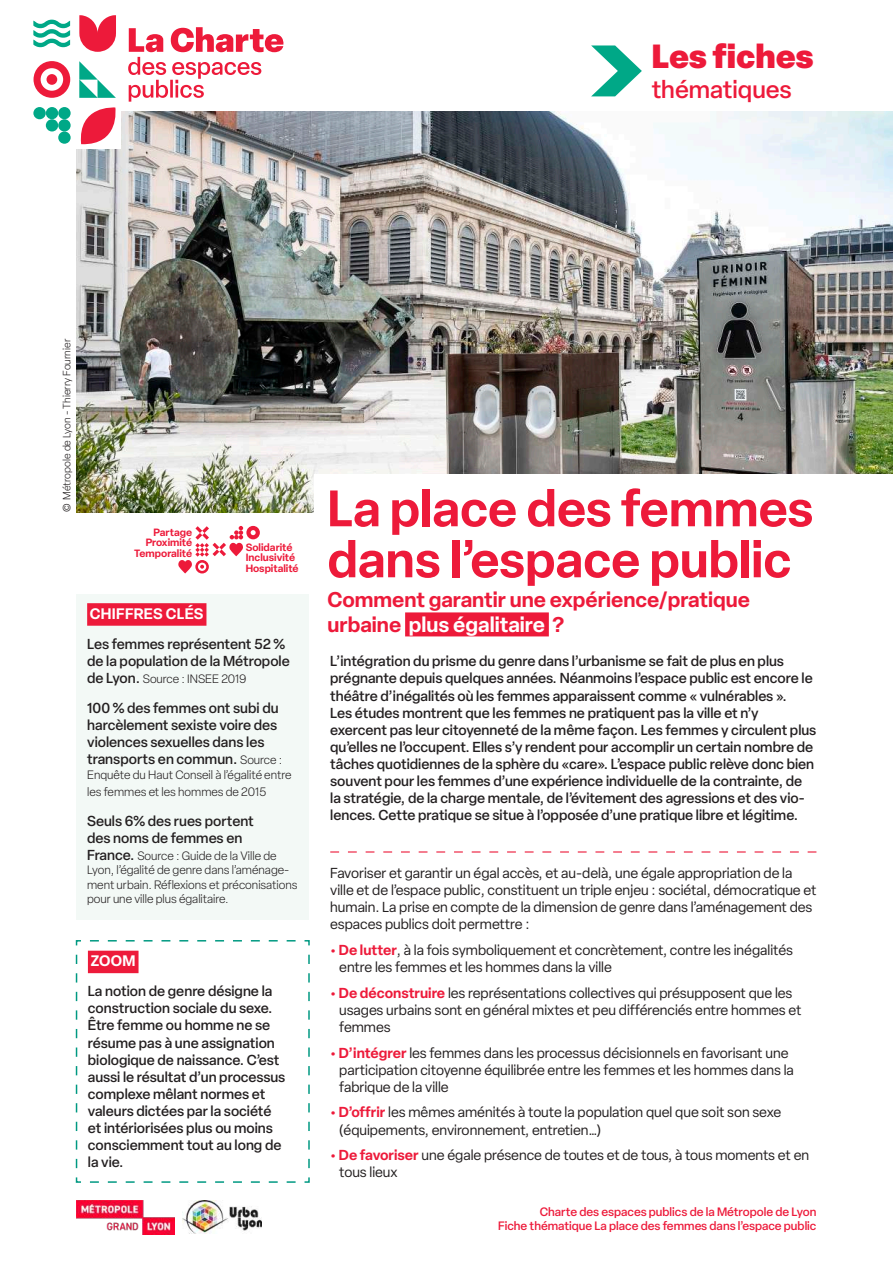
<style>
.page{position:relative;width:893px;height:1263px;background:#fff}
.page>*{position:absolute;margin:0;border:0;box-sizing:border-box;transform-origin:0 0}
.t1{font:600 50.4px/51px "Elza";color:#ed1a3a}
.t2{font:900 33px "Elza";color:#ed1a3a}
.t3{font:500 24.45px "Elza";color:#ed1a3a}
.t4{font:600 21px/25.2px "Elza";color:#ed1a3a}
.t5{font:600 15px "Elza";letter-spacing:.02em;color:#fff}
.t6{font:500 14.25px/17.1px "Elza";color:#231f20}
.t7{font:14.25px/17.1px "Elza";color:#231f20}
.t8{font:300 12px/14.4px "Elza";color:#231f20}
.t9{font:500 12px/14.4px "Elza";color:#ed1a3a;text-align:right}
.t10{font:300 10.5px "Elza";color:#231f20}
.t11{font:600 10.35px/10.4px "Elza";color:#ed1a3a;text-align:right}
.s1{font-weight:500;font-size:14.25px}
.s2{font-weight:300;font-size:12px}
.s3{color:#fff}
.s4{font-weight:600;color:#ed1a3a}
</style>
<div class="page">
<img style="left:77px;top:112px;width:816px;height:400px">
<img style="left:77px;top:1200px;width:97px;height:34px">
<img style="left:183px;top:1200px;width:78px;height:34px">
<svg style="left:591px;top:45px;width:51px;height:51px"></svg>
<div style="left:77px;top:594px;width:232px;height:325px;background:#f3f9f6"></div>
<div style="left:87px;top:603px;width:119px;height:23px;background:#ed1a3a"></div>
<svg style="left:75px;top:940px;width:235px;height:243px"></svg>
<svg style="left:330px;top:851px;width:486px;height:1px"></svg>
<div style="left:315px;top:474px;width:578px;height:179px;background:#fff"></div>
<div style="left:405px;top:612px;width:144px;height:24px;background:#ed1a3a"></div>
<svg style="left:79px;top:61px;width:37px;height:37px"></svg>
<div style="left:34px;top:61px;width:36px;height:37px;background:#ed1a3a;border-radius:50%"></div>
<div style="left:41px;top:68px;width:22px;height:23px;background:#fff;border-radius:50%"></div>
<div style="left:47px;top:74px;width:10px;height:11px;background:#ed1a3a;border-radius:50%"></div>
<svg style="left:79px;top:15px;width:37px;height:37px"></svg>
<svg style="left:33px;top:20px;width:37px;height:27px"></svg>
<svg style="left:58px;top:131px;width:13px;height:13px"></svg>
<div style="left:46px;top:119px;width:12px;height:12px;background:#00a887;border-radius:50%"></div>
<div style="left:58px;top:119px;width:13px;height:12px;background:#00a887;border-radius:50%"></div>
<div style="left:46px;top:107px;width:12px;height:12px;background:#00a887;border-radius:50%"></div>
<div style="left:33px;top:107px;width:13px;height:12px;background:#00a887;border-radius:50%"></div>
<div style="left:58px;top:107px;width:13px;height:12px;background:#00a887;border-radius:50%"></div>
<div style="left:75px;top:102px;width:46px;height:47px;background:#fff"></div>
<svg style="left:80px;top:107px;width:36px;height:38px"></svg>
<svg style="left:128px;top:27px;width:156px;height:75px"></svg>
<svg style="left:248px;top:525px;width:12px;height:15px"></svg>
<div style="left:246px;top:526px;width:14px;height:13px;background:#ed1a3a;border-radius:50%"></div>
<svg style="left:251px;top:530px;width:5px;height:5px"></svg>
<svg style="left:178px;top:526px;width:65px;height:47px"></svg>
<h2 class="t2" style="left:652px;top:33px;width:163px">Les fiches</h2>
<h3 class="t3" style="left:652px;top:72px;width:142px">thématiques</h3>
<p class="t10" style="left:60px;top:512px;width:175px;rotate:-90deg">© Métropole de Lyon - Thierry Fournier</p>
<p class="t11" style="left:134px;top:527px;width:60px">Partage<br>Proximité<br>Temporalité</p>
<p class="t11" style="left:246px;top:542px;width:54px;text-align:left">Solidarité<br>Inclusivité<br>Hospitalité</p>
<p class="t5" style="left:90px;top:603px;width:115px">CHIFFRES CLÉS</p>
<p class="t6" style="left:87px;top:635px;width:204px">Les femmes représentent 52 % de la population de la Métropole</p>
<p class="t8" style="left:87px;top:671px;width:161px"><span class="s1">de Lyon.</span> Source : INSEE 2019</p>
<p class="t6" style="left:87px;top:699px;width:197px">100 % des femmes ont subi du harcèlement sexiste voire des violences sexuelles dans les transports en commun. <span class="s2">Source :</span></p>
<p class="t8" style="left:87px;top:766px;width:206px;line-height:17.1px">Enquête du Haut Conseil à l’égalité entre les femmes et les hommes de 2015</p>
<p class="t6" style="left:87px;top:812px;width:168px">Seuls 6% des rues portent des noms de femmes en</p>
<p class="t8" style="left:87px;top:848px;width:212px"><span class="s1">France.</span> Source : Guide de la Ville de Lyon, l’égalité de genre dans l’aménage&shy;ment urbain. Réflexions et préconisations pour une ville plus égalitaire.</p>
<p class="t5" style="left:91px;top:950px;width:46px">ZOOM</p>
<p class="t6" style="left:88px;top:982px;width:199px">La notion de genre désigne la construction sociale du sexe.<br>Être femme ou homme ne se résume pas à une assignation biologique de naissance. C’est aussi le résultat d’un processus complexe mêlant normes et valeurs dictées par la société et intériorisées plus ou moins consciemment tout au long de la vie.</p>
<h1 class="t1" style="left:327px;top:482px;width:487px">La place des femmes dans l’espace public</h1>
<h3 class="t4" style="left:327px;top:586px;width:424px">Comment garantir une expérience/pratique urbaine <span class="s3">plus égalitaire</span> ?</h3>
<p class="t6" style="left:330px;top:652px;width:488px">L’intégration du prisme du genre dans l’urbanisme se fait de plus en plus prégnante depuis quelques années. Néanmoins l’espace public est encore le théâtre d’inégalités où les femmes apparaissent comme « vulnérables ».<br>Les études montrent que les femmes ne pratiquent pas la ville et n’y exercent pas leur citoyenneté de la même façon. Les femmes y circulent plus qu’elles ne l’occupent. Elles s’y rendent pour accomplir un certain nombre de tâches quotidiennes de la sphère du «care». L’espace public relève donc bien souvent pour les femmes d’une expérience individuelle de la contrainte, de la stratégie, de la charge mentale, de l’évitement des agressions et des vio&shy;lences. Cette pratique se situe à l’opposée d’une pratique libre et légitime.</p>
<p class="t7" style="left:330px;top:864px;width:488px">Favoriser et garantir un égal accès, et au-delà, une égale appropriation de la ville et de l’espace public, constituent un triple enjeu : sociétal, démocratique et humain. La prise en compte de la dimension de genre dans l’aménagement des espaces publics doit permettre :</p>
<p class="t7" style="left:339px;top:941px;width:455px;text-indent:-9px"><span class="s4">• De lutter</span>, à la fois symboliquement et concrètement, contre les inégalités entre les femmes et les hommes dans la ville</p>
<p class="t7" style="left:339px;top:984px;width:464px;text-indent:-9px"><span class="s4">• De déconstruire</span> les représentations collectives qui présupposent que les usages urbains sont en général mixtes et peu différenciés entre hommes et femmes</p>
<p class="t7" style="left:339px;top:1044px;width:456px;text-indent:-9px"><span class="s4">• D’intégrer</span> les femmes dans les processus décisionnels en favorisant une participation citoyenne équilibrée entre les femmes et les hommes dans la fabrique de la ville</p>
<p class="t7" style="left:339px;top:1104px;width:443px;text-indent:-9px"><span class="s4">• D’offrir</span> les mêmes aménités à toute la population quel que soit son sexe (équipements, environnement, entretien…)</p>
<p class="t7" style="left:339px;top:1146px;width:471px;text-indent:-9px"><span class="s4">• De favoriser</span> une égale présence de toutes et de tous, à tous moments et en tous lieux</p>
<p class="t9" style="left:498px;top:1204px;width:320px">Charte des espaces publics de la Métropole de Lyon<br>Fiche thématique La place des femmes dans l’espace public</p>
</div>
